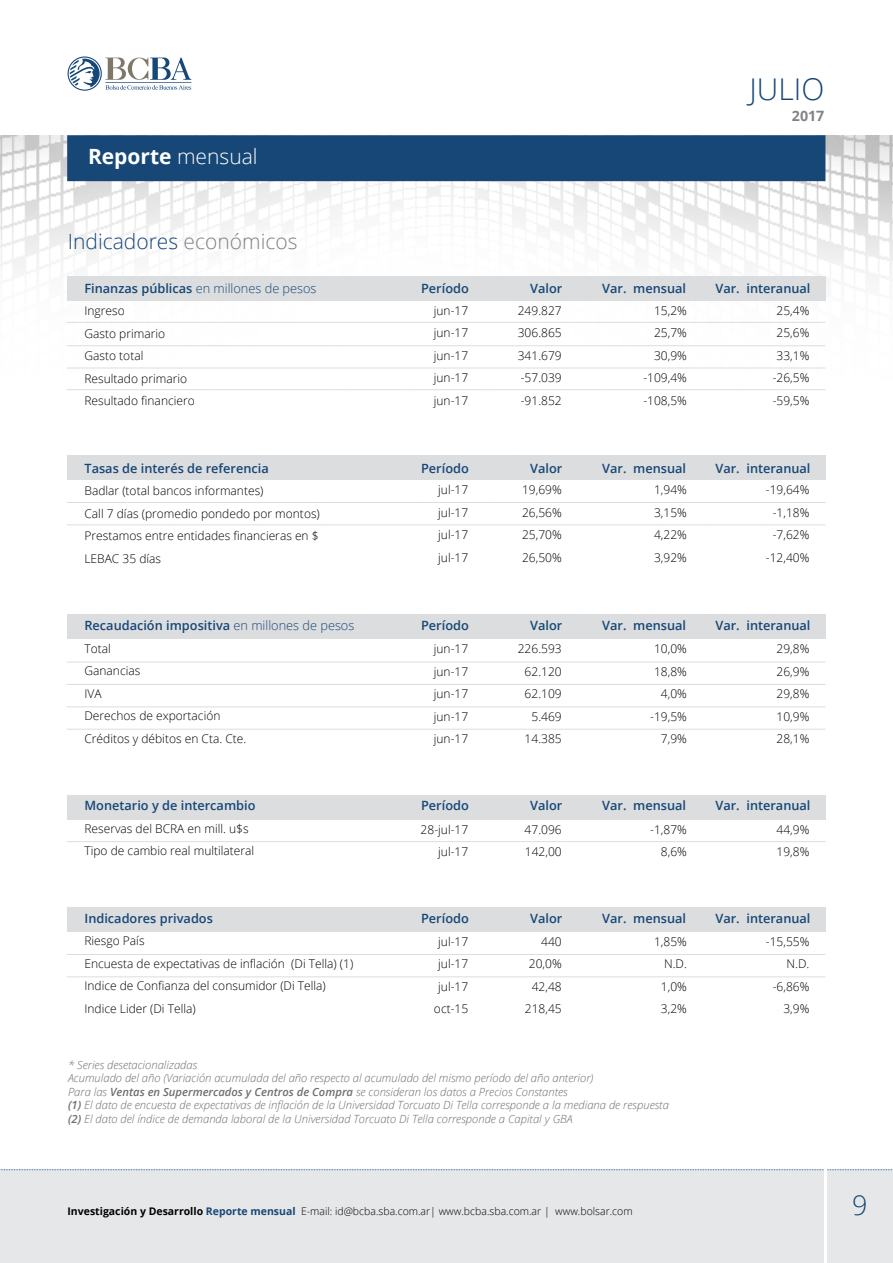
<style>
.page{position:relative;width:893px;height:1263px;background:#fff}
.page>*{position:absolute;margin:0;border:0;box-sizing:border-box;transform-origin:0 0}
.t1{font:300 30px "Open Sans";color:#164777}
.t2{font:300 27px "Open Sans";color:#164777}
.t3{font:300 21px "Open Sans";color:#164777}
.t4{font:700 21px "Open Sans";color:#fff}
.t5{font:700 14.25px "Open Sans";color:#808285}
.t6{font:600 12.75px "Open Sans";color:#164777}
.t7{font:300 12.75px "Open Sans";color:#164777}
.t8{font:300 12px/22.5px "Open Sans";color:#000;text-align:justify}
.t9{font:italic 300 11.25px/13.5px "Open Sans";color:#6d6e71}
.t10{font:300 10.5px "Open Sans";color:#000}
.s1{font-weight:300}
.s2{color:#808285}
.s3{font-weight:600}
.s4{font-weight:700}
.s5{font-weight:700;color:#164777}
</style>
<div class="page">
<img style="left:0;top:135px;width:893px;height:486px">
<div style="left:67px;top:135px;width:758px;height:46px;background:#164777"></div>
<svg style="left:67px;top:56px;width:35px;height:35px"></svg>
<svg style="left:68px;top:56px;width:34px;height:35px"></svg>
<svg style="left:70px;top:58px;width:121px;height:32px"></svg>
<div style="left:0;top:1170px;width:893px;height:93px;background:#e6e7e8"></div>
<svg style="left:0;top:1169px;width:893px;height:1px"></svg>
<hr style="left:824px;top:1124px;width:3px;height:139px;background:#fff">
<div style="left:67px;top:276px;width:758px;height:24px;background:#dcddde"></div>
<div style="left:67px;top:614px;width:758px;height:25px;background:#dcddde"></div>
<div style="left:67px;top:795px;width:758px;height:24px;background:#dcddde"></div>
<div style="left:67px;top:907px;width:758px;height:24px;background:#dcddde"></div>
<div style="left:67px;top:456px;width:758px;height:24px;background:#dcddde"></div>
<hr style="left:67px;top:322px;width:758px;height:1px;background:#dcddde">
<hr style="left:67px;top:524px;width:758px;height:1px;background:#dcddde">
<hr style="left:67px;top:389px;width:758px;height:1px;background:#dcddde">
<hr style="left:67px;top:706px;width:758px;height:1px;background:#dcddde">
<hr style="left:67px;top:345px;width:758px;height:1px;background:#dcddde">
<hr style="left:67px;top:662px;width:758px;height:1px;background:#dcddde">
<hr style="left:67px;top:954px;width:758px;height:1px;background:#dcddde">
<hr style="left:67px;top:502px;width:758px;height:1px;background:#dcddde">
<hr style="left:67px;top:729px;width:758px;height:1px;background:#dcddde">
<hr style="left:67px;top:841px;width:758px;height:1px;background:#dcddde">
<hr style="left:67px;top:368px;width:758px;height:1px;background:#dcddde">
<hr style="left:67px;top:684px;width:758px;height:1px;background:#dcddde">
<hr style="left:67px;top:976px;width:758px;height:1px;background:#dcddde">
<h1 class="t1" style="left:749px;top:68px;width:76px">JUlIO</h1>
<p class="t5" style="left:792px;top:105px;width:34px">2017</p>
<h3 class="t4" style="left:88px;top:141px;width:171px">Reporte <span class="s1">mensual</span></h3>
<h3 class="t3" style="left:68px;top:227px;width:231px">Indicadores <span class="s2">económicos</span></h3>
<p class="t7" style="left:84px;top:279px;width:234px"><span class="s3">Finanzas públicas</span> en millones de pesos</p>
<p class="t8" style="left:84px;top:299px;width:112px;text-align:left">Ingreso<br>Gasto primario<br>Gasto total<br>Resultado primario<br>Resultado financiero</p>
<p class="t6" style="left:421px;top:279px;width:49px">Período</p>
<p class="t8" style="left:434px;top:299px;width:36px">jun-17 jun-17 jun-17 jun-17 jun-17</p>
<p class="t6" style="left:530px;top:279px;width:34px">Valor</p>
<p class="t8" style="left:518px;top:299px;width:45px">249.827<br>306.865<br>341.679 -57.039 -91.852</p>
<p class="t6" style="left:602px;top:279px;width:85px">Var. mensual</p>
<p class="t8" style="left:643px;top:299px;width:45px;text-align:right">15,2%<br>25,7%<br>30,9% -109,4% -108,5%</p>
<p class="t6" style="left:715px;top:279px;width:97px">Var. interanual</p>
<p class="t8" style="left:773px;top:299px;width:38px;text-align:center">25,4%<br>25,6%<br>33,1% -26,5% -59,5%</p>
<p class="t6" style="left:84px;top:459px;width:186px">Tasas de interés de referencia</p>
<p class="t8" style="left:84px;top:479px;width:237px;text-align:left">Badlar (total bancos informantes)<br>Call 7 días (promedio pondedo por montos)<br>Prestamos entre entidades financieras en $ LEBAC 35 días</p>
<p class="t6" style="left:421px;top:459px;width:49px">Período</p>
<p class="t8" style="left:438px;top:478px;width:32px">jul-17 jul-17 jul-17 jul-17</p>
<p class="t6" style="left:530px;top:459px;width:34px">Valor</p>
<p class="t8" style="left:522px;top:478px;width:41px">19,69% 26,56% 25,70% 26,50%</p>
<p class="t6" style="left:602px;top:459px;width:85px">Var. mensual</p>
<p class="t8" style="left:654px;top:478px;width:34px">1,94% 3,15% 4,22% 3,92%</p>
<p class="t6" style="left:715px;top:459px;width:97px">Var. interanual</p>
<p class="t8" style="left:766px;top:478px;width:45px;text-align:center">-19,64% -1,18% -7,62% -12,40%</p>
<p class="t6" style="left:84px;top:617px;width:271px">Recaudación impositiva <span class="s1">en millones de pesos</span></p>
<p class="t8" style="left:84px;top:637px;width:163px;text-align:left">Total<br>Ganancias<br>IVA<br>Derechos de exportación<br>Créditos y débitos en Cta. Cte.</p>
<p class="t6" style="left:421px;top:617px;width:49px">Período</p>
<p class="t8" style="left:434px;top:637px;width:36px">jun-17 jun-17 jun-17 jun-17 jun-17</p>
<p class="t6" style="left:530px;top:617px;width:34px">Valor</p>
<p class="t8" style="left:518px;top:637px;width:45px;text-align:right">226.593<br>62.120<br>62.109<br>5.469<br>14.385</p>
<p class="t6" style="left:602px;top:617px;width:85px">Var. mensual</p>
<p class="t8" style="left:650px;top:637px;width:38px;text-align:right">10,0%<br>18,8%<br>4,0% -19,5%<br>7,9%</p>
<p class="t6" style="left:715px;top:617px;width:97px">Var. interanual</p>
<p class="t8" style="left:777px;top:637px;width:34px">29,8% 26,9% 29,8% 10,9% 28,1%</p>
<p class="t6" style="left:84px;top:797px;width:173px">Monetario y de intercambio</p>
<p class="t8" style="left:84px;top:817px;width:171px">Reservas del BCRA en mill. u$s<br>Tipo de cambio real multilateral</p>
<p class="t6" style="left:421px;top:797px;width:49px">Período</p>
<p class="t8" style="left:421px;top:818px;width:49px;text-align:right">28-jul-17 jul-17</p>
<p class="t6" style="left:530px;top:797px;width:34px">Valor</p>
<p class="t8" style="left:525px;top:818px;width:39px">47.096<br>142,00</p>
<p class="t6" style="left:602px;top:797px;width:85px">Var. mensual</p>
<p class="t8" style="left:650px;top:818px;width:38px;text-align:right">-1,87%<br>8,6%</p>
<p class="t6" style="left:715px;top:797px;width:97px">Var. interanual</p>
<p class="t8" style="left:777px;top:818px;width:34px">44,9%<br>19,8%</p>
<p class="t6" style="left:84px;top:909px;width:130px">Indicadores privados</p>
<p class="t8" style="left:84px;top:929px;width:270px;text-align:left">Riesgo País<br>Encuesta de expectativas de inflación (Di Tella) (1)<br>Indice de Confianza del consumidor (Di Tella)<br>Indice Lider (Di Tella)</p>
<p class="t6" style="left:421px;top:909px;width:49px">Período</p>
<p class="t8" style="left:434px;top:930px;width:36px;text-align:center">jul-17 jul-17 jul-17 oct-15</p>
<p class="t6" style="left:530px;top:909px;width:34px">Valor</p>
<p class="t8" style="left:525px;top:930px;width:38px;text-align:right">440<br>20,0%<br>42,48<br>218,45</p>
<p class="t6" style="left:602px;top:909px;width:85px">Var. mensual</p>
<p class="t8" style="left:661px;top:930px;width:27px;text-indent:-7px">1,85% N.D.<br>1,0% 3,2%</p>
<p class="t6" style="left:715px;top:909px;width:97px">Var. interanual</p>
<p class="t8" style="left:766px;top:930px;width:45px;text-align:right">-15,55%<br>N.D. -6,86%<br>3,9%</p>
<p class="t9" style="left:68px;top:1058px;width:602px">* Series desetacionalizadas<br>Acumulado del año (Variación acumulada del año respecto al acumulado del mismo período del año anterior)<br>Para las <span class="s3">Ventas en Supermercados y Centros de Compra</span> se consideran los datos a Precios Constantes<br><span class="s3">(1)</span> El dato de encuesta de expectativas de inflación de la Universidad Torcuato Di Tella corresponde a la mediana de respuesta <span class="s3">(2)</span> El dato del índice de demanda laboral de la Universidad Torcuato Di Tella corresponde a Capital y GBA</p>
<p class="t10" style="left:68px;top:1204px;width:567px"><span class="s4">Investigación y Desarrollo</span> <span class="s5">Reporte mensual</span> E-mail: id@bcba.sba.com.ar| www.bcba.sba.com.ar | www.bolsar.com</p>
<h2 class="t2" style="left:852px;top:1187px;width:17px">9</h2>
</div>
